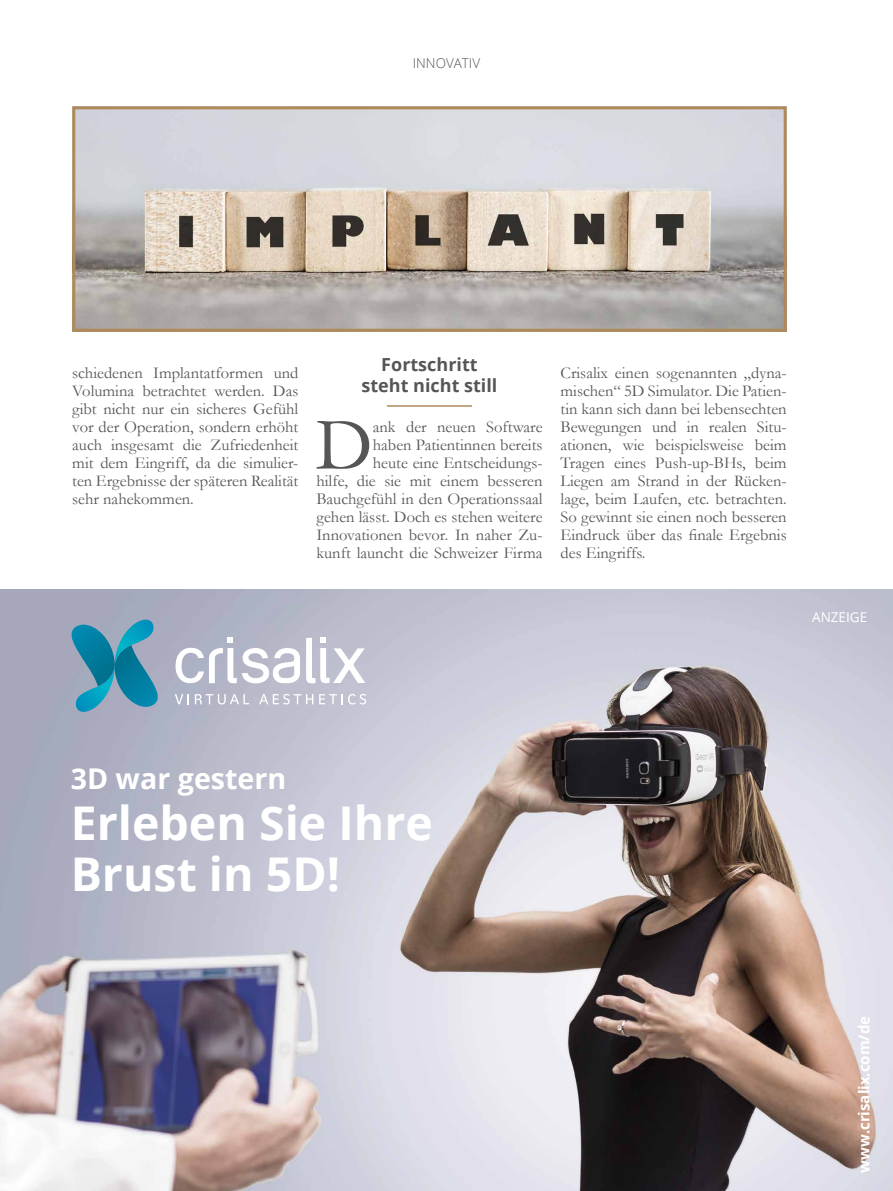
<style>
.page{position:relative;width:893px;height:1191px;background:#fff}
.page>*{position:absolute;margin:0;border:0;box-sizing:border-box;transform-origin:0 0}
.t1{font:74.25px "Garamond";color:#565656}
.t2{font:700 46.5px/51px "Open Sans";color:#fff}
.t3{font:700 28.65px "Open Sans";color:#fff}
.t4{font:700 18px/21px "Open Sans";color:#565656;text-align:center}
.t5{font:16.5px/18px "Garamond";color:#565656;text-align:justify}
.t6{font:700 15px "Open Sans";color:#fff}
.t7{font:300 13.5px "Open Sans";color:#565656}
.t8{font:13.5px "Open Sans";color:#fff}
</style>
<div class="page">
<img style="left:76px;top:110px;width:707px;height:218px">
<div style="left:72px;top:106px;width:715px;height:226px;border:3px solid #af8a58"></div>
<img style="left:0;top:589px;width:893px;height:602px">
<hr style="left:387px;top:405px;width:85px;height:2px;background:#af8a58">
<svg style="left:175px;top:694px;width:14px;height:10px"></svg>
<svg style="left:195px;top:694px;width:54px;height:10px"></svg>
<svg style="left:259px;top:694px;width:54px;height:10px"></svg>
<svg style="left:319px;top:694px;width:47px;height:10px"></svg>
<svg style="left:306px;top:637px;width:59px;height:46px"></svg>
<svg style="left:176px;top:637px;width:124px;height:46px"></svg>
<svg style="left:69px;top:619px;width:91px;height:95px"></svg>
<p class="t7" style="left:413px;top:54px;width:69px">INNOVATIV</p>
<p class="t5" style="left:72px;top:363px;width:228px">schiedenen Implantatformen und Volumina betrachtet werden. Das gibt nicht nur ein sicheres Gefühl vor der Operation, sondern erhöht auch insgesamt die Zufriedenheit mit dem Eingriff, da die simulier&shy;ten Ergebnisse der späteren Realität sehr nahekommen.</p>
<p class="t4" style="left:362px;top:353px;width:137px">Fortschritt steht nicht still</p>
<h1 class="t1" style="left:316px;top:395px;width:59px">D</h1>
<p class="t5" style="left:316px;top:417px;width:228px;text-align:right">ank der neuen Software<br>haben Patientinnen bereits<br>heute eine Entscheidungs-<br>hilfe, die sie mit einem besseren<br>Bauchgefühl in den Operationssaal gehen lässt. Doch es stehen weitere<br>Innovationen bevor. In naher Zu&shy;kunft launcht die Schweizer Firma</p>
<p class="t5" style="left:561px;top:363px;width:228px">Crisalix einen sogenannten „dyna&shy;mischen“ 5D Simulator. Die Patien&shy;tin kann sich dann bei lebensechten Bewegungen und in realen Situ&shy;ationen, wie beispielsweise beim Tragen eines Push-up-BHs, beim Liegen am Strand in der Rücken&shy;lage, beim Laufen, etc. betrachten.<br>So gewinnt sie einen noch besseren Eindruck über das finale Ergebnis des Eingriffs.</p>
<p class="t8" style="left:812px;top:607px;width:57px">ANZEIGE</p>
<h3 class="t3" style="left:71px;top:758px;width:217px">3D war gestern</h3>
<h2 class="t2" style="left:71px;top:796px;width:364px">Erleben Sie Ihre<br>Brust in 5D!</h2>
<p class="t6" style="left:854px;top:1172px;width:158px;rotate:-90deg">www.crisalix.com/de</p>
</div>
